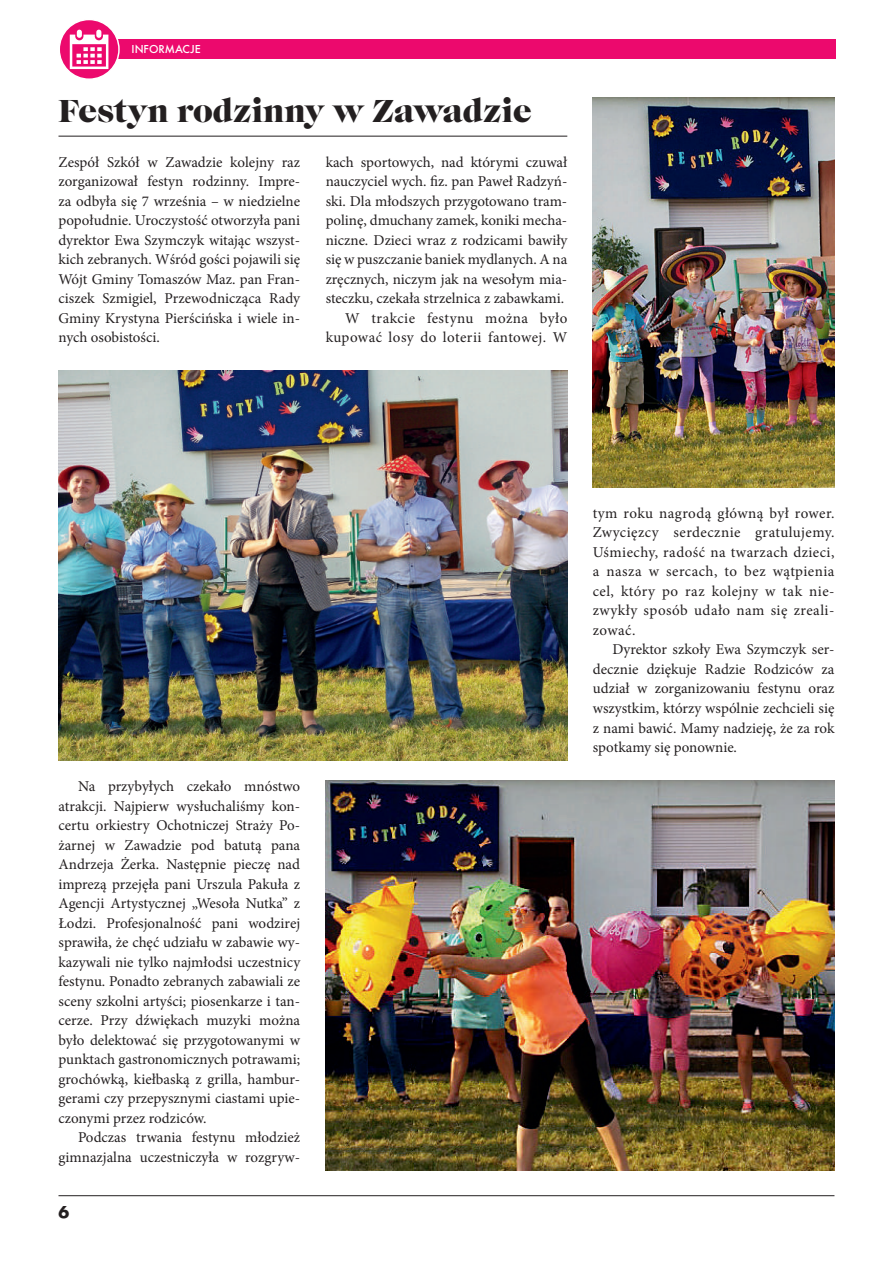
<style>
.page{position:relative;width:893px;height:1263px;background:#fff}
.page>*{position:absolute;margin:0;border:0;box-sizing:border-box;transform-origin:0 0}
.t1{font:33px "Caslon Gra DCE";color:#231f20}
.t2{font:700 18px "Futura TCE";color:#231f20}
.t3{font:15px/19.5px "Minion Pro";color:#231f20;text-align:justify}
.t4{font:500 12px "Futura TCE";color:#fff}
</style>
<div class="page">
<hr style="left:58px;top:1195px;width:776px;height:1px;background:#231f20">
<div style="left:117px;top:39px;width:718px;height:19px;background:#ec096d"></div>
<svg style="left:59px;top:19px;width:60px;height:60px"></svg>
<div style="left:58px;top:19px;width:62px;height:61px;border:2px solid #fff;border-radius:50%"></div>
<svg style="left:70px;top:30px;width:38px;height:39px"></svg>
<img style="left:326px;top:780px;width:508px;height:390px">
<img style="left:58px;top:370px;width:509px;height:390px">
<hr style="left:58px;top:136px;width:509px;height:1px;background:#231f20">
<img style="left:593px;top:98px;width:241px;height:390px">
<p class="t4" style="left:132px;top:44px;width:71px">INFORMACJE</p>
<h1 class="t1" style="left:58px;top:97px;width:475px">Festyn rodzinny w Zawadzie</h1>
<p class="t3" style="left:58px;top:154px;width:243px">Zespół Szkół w Zawadzie kolejny raz zorganizował festyn rodzinny. Impre&shy;za odbyła się 7 września – w niedzielne popołudnie. Uroczystość otworzyła pani dyrektor Ewa Szymczyk witając wszyst&shy;kich zebranych. Wśród gości pojawili się Wójt Gminy Tomaszów Maz. pan Fran&shy;ciszek Szmigiel, Przewodnicząca Rady Gminy Krystyna Pierścińska i wiele in&shy;nych osobistości.</p>
<p class="t3" style="left:326px;top:154px;width:243px;text-align:right">kach sportowych, nad którymi czuwał nauczyciel wych. fiz. pan Paweł Radzyń&shy;ski. Dla młodszych przygotowano tram&shy;polinę, dmuchany zamek, koniki mecha&shy;niczne. Dzieci wraz z rodzicami bawiły się w puszczanie baniek mydlanych. A na zręcznych, niczym jak na wesołym mia&shy;steczku, czekała strzelnica z zabawkami.<br>W trakcie festynu można było kupować losy do loterii fantowej. W</p>
<p class="t3" style="left:58px;top:778px;width:243px;text-indent:20px">Na przybyłych czekało mnóstwo atrakcji. Najpierw wysłuchaliśmy kon&shy;certu orkiestry Ochotniczej Straży Po&shy;żarnej w Zawadzie pod batutą pana Andrzeja Żerka. Następnie pieczę nad imprezą przejęła pani Urszula Pakuła z Agencji Artystycznej „Wesoła Nutka” z Łodzi. Profesjonalność pani wodzirej sprawiła, że chęć udziału w zabawie wy&shy;kazywali nie tylko najmłodsi uczestnicy festynu. Ponadto zebranych zabawiali ze sceny szkolni artyści; piosenkarze i tan&shy;cerze. Przy dźwiękach muzyki można było delektować się przygotowanymi w punktach gastronomicznych potrawami; grochówką, kiełbaską z grilla, hambur&shy;gerami czy przepysznymi ciastami upie&shy;czonymi przez rodziców.</p>
<p class="t3" style="left:58px;top:1129px;width:243px;text-align:right">Podczas trwania festynu młodzież gimnazjalna uczestniczyła w rozgryw-</p>
<p class="t2" style="left:58px;top:1204px;width:12px">6</p>
<p class="t3" style="left:593px;top:505px;width:243px">tym roku nagrodą główną był rower.<br>Zwycięzcy serdecznie gratulujemy.<br>Uśmiechy, radość na twarzach dzieci, a nasza w sercach, to bez wątpienia cel, który po raz kolejny w tak nie&shy;zwykły sposób udało nam się zreali&shy;zować.</p>
<p class="t3" style="left:593px;top:641px;width:243px;text-indent:20px">Dyrektor szkoły Ewa Szymczyk ser&shy;decznie dziękuje Radzie Rodziców za udział w zorganizowaniu festynu oraz wszystkim, którzy wspólnie zechcieli się z nami bawić. Mamy nadzieję, że za rok spotkamy się ponownie.</p>
</div>
